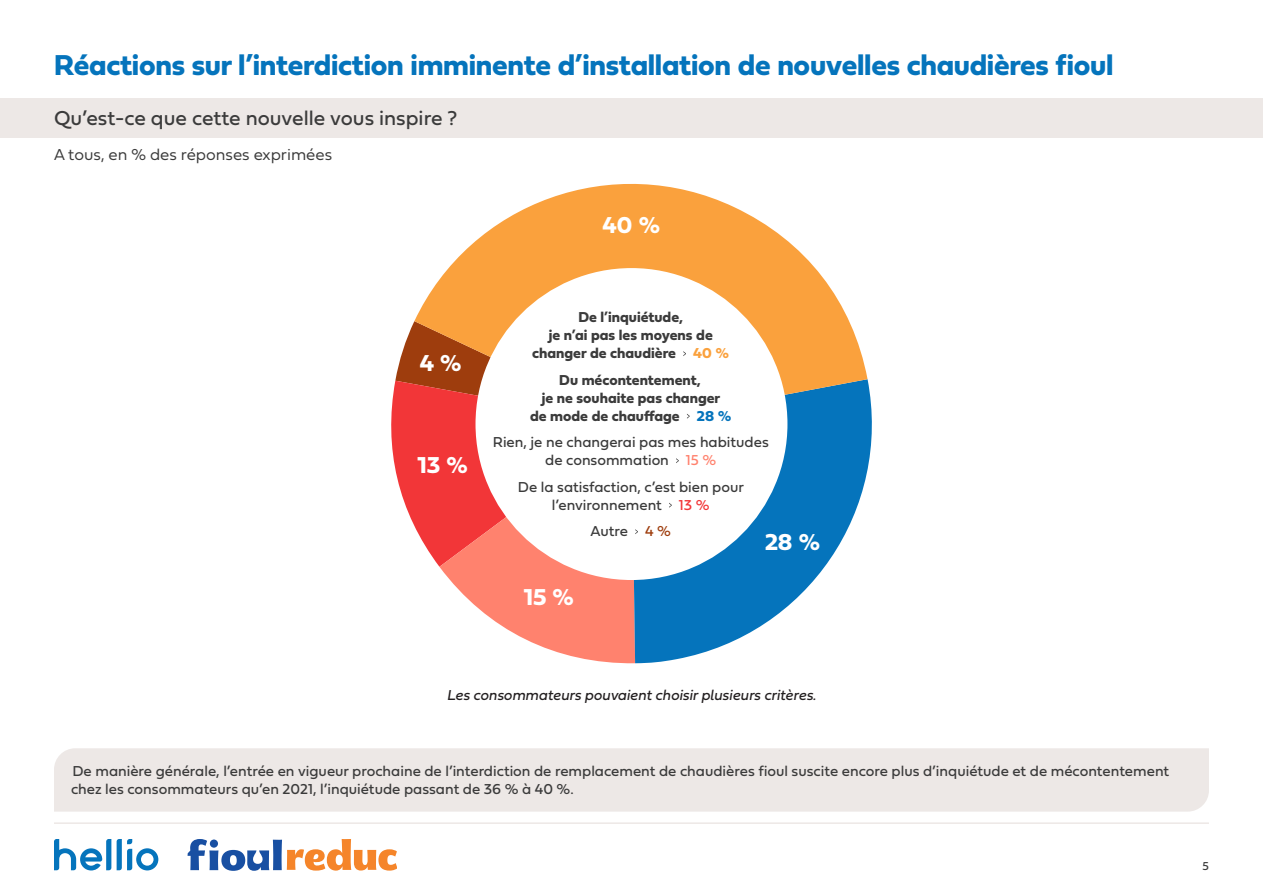
<style>
.page{position:relative;width:1263px;height:893px;background:#fff}
.page>*{position:absolute;margin:0;border:0;box-sizing:border-box;transform-origin:0 0}
.t1{font:30px "Fieldwork Geo Bold";letter-spacing:-.01em;color:#0574bc}
.t2{font:24px "Fieldwork Geo Bold";color:#fff}
.t3{font:21px "Fieldwork Geo Regular";color:#3b3b3b}
.t4{font:16.5px "Fieldwork Geo Light";color:#3b3b3b}
.t5{font:15px/18px "Fieldwork Geo Regular";color:#3b3b3b;text-align:center}
.t6{font:15px/18px "Fieldwork Geo Bold";color:#3b3b3b;text-align:center}
.t7{font:italic 15px "Fieldwork";color:#231f20}
.t8{font:12px "Fieldwork Geo Regular";color:#3b3b3b}
.s1{color:#faa13d}
.s2{color:#0574bc}
.s3{color:#ff826e}
.s4{color:#f23638}
.s5{color:#9e3d0d}
</style>
<div class="page">
<svg style="left:188px;top:839px;width:209px;height:31px"></svg>
<svg style="left:54px;top:839px;width:57px;height:31px"></svg>
<svg style="left:117px;top:839px;width:41px;height:31px"></svg>
<hr style="left:54px;top:822px;width:1155px;height:2px;background:#ede8e6">
<svg style="left:395px;top:322px;width:19px;height:59px"></svg>
<svg style="left:391px;top:381px;width:48px;height:185px;fill:#f23638"></svg>
<svg style="left:439px;top:424px;width:196px;height:240px;fill:#ff826e"></svg>
<svg style="left:632px;top:379px;width:240px;height:284px;fill:#0574bc"></svg>
<svg style="left:414px;top:183px;width:453px;height:241px;fill:#faa13d"></svg>
<div style="left:0;top:98px;width:1263px;height:40px;background:#ede8e6"></div>
<div style="left:475px;top:268px;width:312px;height:312px;background:#fff;border-radius:50%"></div>
<div style="left:54px;top:748px;width:1155px;height:64px;background:#ede8e6"></div>
<p class="t1" style="left:54px;top:41px;width:1061px">Réactions sur l’interdiction imminente d’installation de nouvelles chaudières fioul</p>
<p class="t3" style="left:54px;top:101px;width:405px">Qu’est-ce que cette nouvelle vous inspire ?</p>
<p class="t4" style="left:54px;top:141px;width:280px">A tous, en % des réponses exprimées</p>
<p class="t2" style="left:603px;top:206px;width:59px">40 %</p>
<p class="t2" style="left:420px;top:344px;width:44px">4 %</p>
<p class="t2" style="left:417px;top:446px;width:52px">13 %</p>
<p class="t6" style="left:532px;top:308px;width:199px">De l’inquiétude,<br>je n’ai pas les moyens de changer de chaudière <span class="s1">40 %</span></p>
<p class="t6" style="left:530px;top:370px;width:203px">Du mécontentement,<br>je ne souhaite pas changer<br>de mode de chauffage <span class="s2">28 %</span></p>
<p class="t5" style="left:493px;top:433px;width:278px">Rien, je ne changerai pas mes habitudes de consommation <span class="s3">15 %</span></p>
<p class="t5" style="left:518px;top:477px;width:227px">De la satisfaction, c’est bien pour l’environnement <span class="s4">13 %</span></p>
<p class="t5" style="left:591px;top:522px;width:82px">Autre <span class="s5">4 %</span></p>
<p class="t2" style="left:765px;top:523px;width:57px">28 %</p>
<p class="t2" style="left:524px;top:578px;width:52px">15 %</p>
<p class="t7" style="left:447px;top:684px;width:371px">Les consommateurs pouvaient choisir plusieurs critères.</p>
<p class="t5" style="left:71px;top:761px;width:1100px;text-align:left">De manière générale, l’entrée en vigueur prochaine de l’interdiction de remplacement de chaudières fioul suscite encore plus d’inquiétude et de mécontentement chez les consommateurs qu’en 2021, l’inquiétude passant de 36 % à 40 %.</p>
<p class="t8" style="left:1202px;top:857px;width:8px">5</p>
</div>
